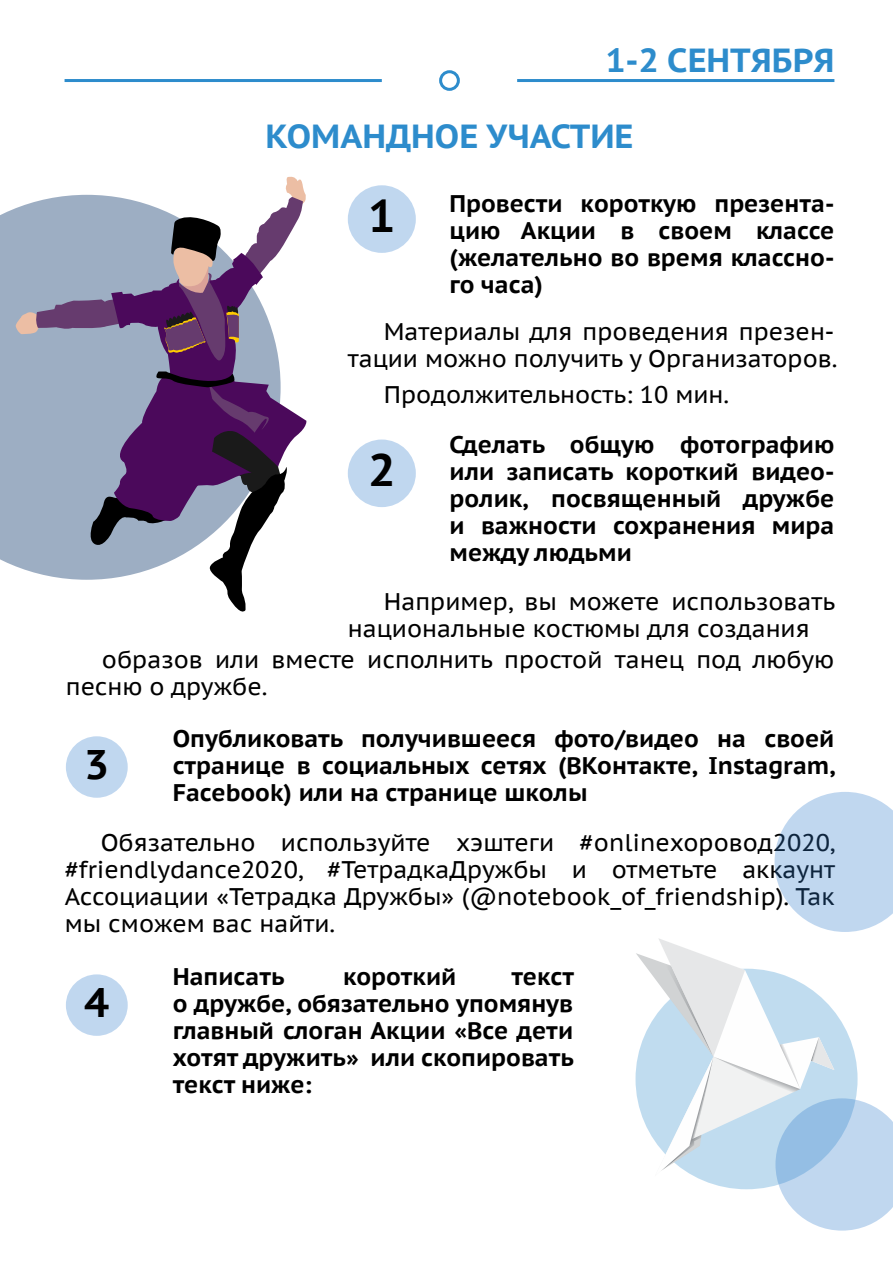
<style>
.page{position:relative;width:893px;height:1263px;background:#fff}
.page>*{position:absolute;margin:0;border:0;box-sizing:border-box;transform-origin:0 0}
.t1{font:700 45.3px "PT Sans Caption";color:#000}
.t2{font:700 41.1px "PT Sans Caption";color:#000}
.t3{font:700 33.3px "PT Sans Caption";color:#2d8ccc}
.t4{font:700 24px/27px "PT Sans Caption";color:#000;text-align:justify}
.t5{font:24px/27px "PT Sans Caption";color:#000}
.s1{font-size:45.3px}
</style>
<div class="page">
<div style="left:1px;top:208px;width:14px;height:358px;background:#9daec3"></div>
<hr style="left:65px;top:79px;width:317px;height:3px;background:#2d8ccc">
<hr style="left:517px;top:79px;width:317px;height:3px;background:#2d8ccc">
<div style="left:439px;top:70px;width:21px;height:21px;border:3px solid #2d8ccc;border-radius:50%"></div>
<div style="left:348px;top:185px;width:68px;height:68px;background:#c0d7ef;border-radius:50%"></div>
<div style="left:348px;top:439px;width:68px;height:68px;background:#c0d7ef;border-radius:50%"></div>
<div style="left:66px;top:736px;width:62px;height:62px;background:#c0d7ef;border-radius:50%"></div>
<div style="left:66px;top:974px;width:62px;height:62px;background:#c0d7ef;border-radius:50%"></div>
<svg style="left:15px;top:176px;width:292px;height:436px"></svg>
<svg style="left:774px;top:792px;width:119px;height:140px"></svg>
<svg style="left:636px;top:939px;width:257px;height:291px"></svg>
<h3 class="t3" style="left:606px;top:38px;width:230px">1-2 СЕНТЯБРЯ</h3>
<h3 class="t3" style="left:265px;top:114px;width:370px">КОМАНДНОЕ УЧАСТИЕ</h3>
<p class="t4" style="left:450px;top:190px;width:386px;text-indent:-81px"><span class="s1">1</span> Провести короткую презента&shy;цию Акции в своем классе (желательно во время классно&shy;го часа)</p>
<p class="t5" style="left:348px;top:318px;width:491px;text-align:right">Материалы для проведения презен&shy;тации можно получить у Организаторов.</p>
<p class="t5" style="left:384px;top:381px;width:347px">Продолжительность: 10 мин.</p>
<h1 class="t1" style="left:368px;top:440px;width:28px">2</h1>
<p class="t4" style="left:450px;top:431px;width:386px">Сделать общую фотографию или записать короткий видео&shy;ролик, посвященный дружбе и важности сохранения мира между людьми</p>
<p class="t5" style="left:348px;top:587px;width:489px;text-indent:36px">Например, вы можете использовать национальные костюмы для создания</p>
<p class="t5" style="left:66px;top:646px;width:770px;text-indent:36px">образов или вместе исполнить простой танец под любую песню о дружбе.</p>
<h2 class="t2" style="left:85px;top:737px;width:26px">3</h2>
<p class="t4" style="left:173px;top:724px;width:664px">Опубликовать получившееся фото/видео на своей странице в социальных сетях (ВКонтакте, Instagram, Facebook) или на странице школы</p>
<p class="t5" style="left:65px;top:828px;width:772px;text-align:justify;text-indent:36px">Обязательно используйте хэштеги #onlineхоровод2020, #friendlydance2020, #ТетрадкаДружбы и отметьте аккаунт Ассоциации «Тетрадка Дружбы» (@notebook_of_friendship). Так мы сможем вас найти.</p>
<h2 class="t2" style="left:85px;top:975px;width:26px">4</h2>
<p class="t4" style="left:173px;top:962px;width:113px">Написать</p>
<p class="t4" style="left:343px;top:962px;width:115px">короткий</p>
<p class="t4" style="left:173px;top:962px;width:403px;text-indent:339px">текст о дружбе, обязательно упомянув главный слоган Акции «Все дети хотят дружить» или скопировать текст ниже:</p>
</div>
